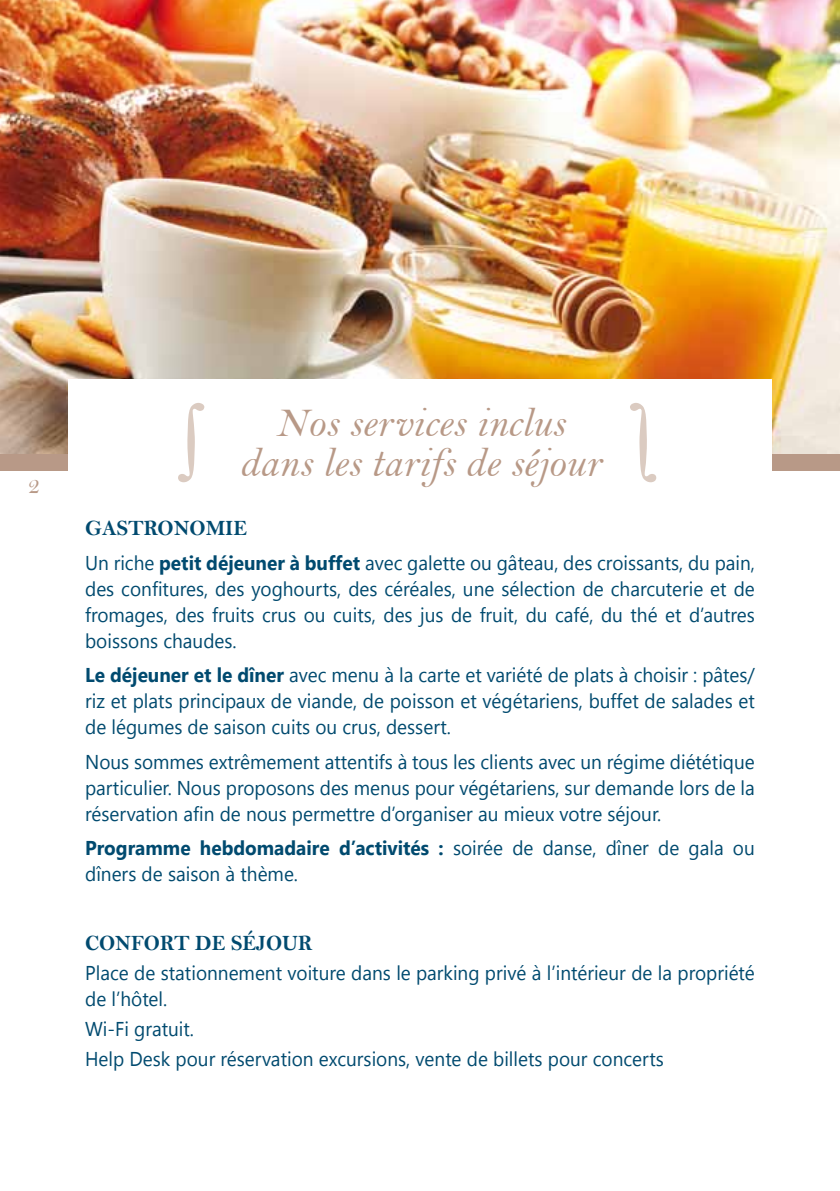
<style>
.page{position:relative;width:840px;height:1191px;background:#fff}
.page>*{position:absolute;margin:0;border:0;box-sizing:border-box;transform-origin:0 0}
.t1{font:42px/40px "Bell MT Italic";color:#b89987;text-align:center}
.t2{font:24px "Bell";color:#b89987}
.t3{font:22px "Bell MT Bold";color:#004a6f;scale:.95 1}
.t4{font:20px/26px "Segoe UI";color:#004a6f;text-align:justify;scale:.95 1}
.s1{font-weight:700}
</style>
<div class="page">
<div style="left:0;top:454px;width:68px;height:17px;background:#b89987"></div>
<div style="left:771px;top:454px;width:68px;height:17px;background:#b89987"></div>
<img style="left:0;top:0;width:839px;height:454px">
<div style="left:68px;top:380px;width:703px;height:811px;background:#fff"></div>
<svg style="left:178px;top:403px;width:26px;height:79px"></svg>
<svg style="left:630px;top:403px;width:26px;height:79px"></svg>
<p class="t2" style="left:28px;top:471px;width:13px">2</p>
<h1 class="t1" style="left:239px;top:403px;width:363px">Nos services inclus dans les tarifs de séjour</h1>
<p class="t3" style="left:85px;top:515px;width:172px">GASTRONOMIE</p>
<p class="t4" style="left:85px;top:548px;width:706px">Un riche <span class="s1">petit déjeuner à buffet</span> avec galette ou gâteau, des croissants, du pain, des confitures, des yoghourts, des céréales, une sélection de charcuterie et de fromages, des fruits crus ou cuits, des jus de fruit, du café, du thé et d’autres boissons chaudes.</p>
<p class="t4" style="left:85px;top:661px;width:706px"><span class="s1">Le déjeuner et le dîner</span> avec menu à la carte et variété de plats à choisir : pâtes/ riz et plats principaux de viande, de poisson et végétariens, buffet de salades et de légumes de saison cuits ou crus, dessert.</p>
<p class="t4" style="left:85px;top:747px;width:706px">Nous sommes extrêmement attentifs à tous les clients avec un régime diététique particulier. Nous proposons des menus pour végétariens, sur demande lors de la réservation afin de nous permettre d’organiser au mieux votre séjour.</p>
<p class="t4" style="left:85px;top:834px;width:706px"><span class="s1">Programme hebdomadaire d’activités :</span> soirée de danse, dîner de gala ou dîners de saison à thème.</p>
<p class="t3" style="left:85px;top:930px;width:241px">CONFORT DE SÉJOUR</p>
<p class="t4" style="left:85px;top:959px;width:706px">Place de stationnement voiture dans le parking privé à l’intérieur de la propriété de l’hôtel.</p>
<p class="t4" style="left:85px;top:1013px;width:610px;line-height:30px">Wi-Fi gratuit.<br>Help Desk pour réservation excursions, vente de billets pour concerts</p>
</div>
